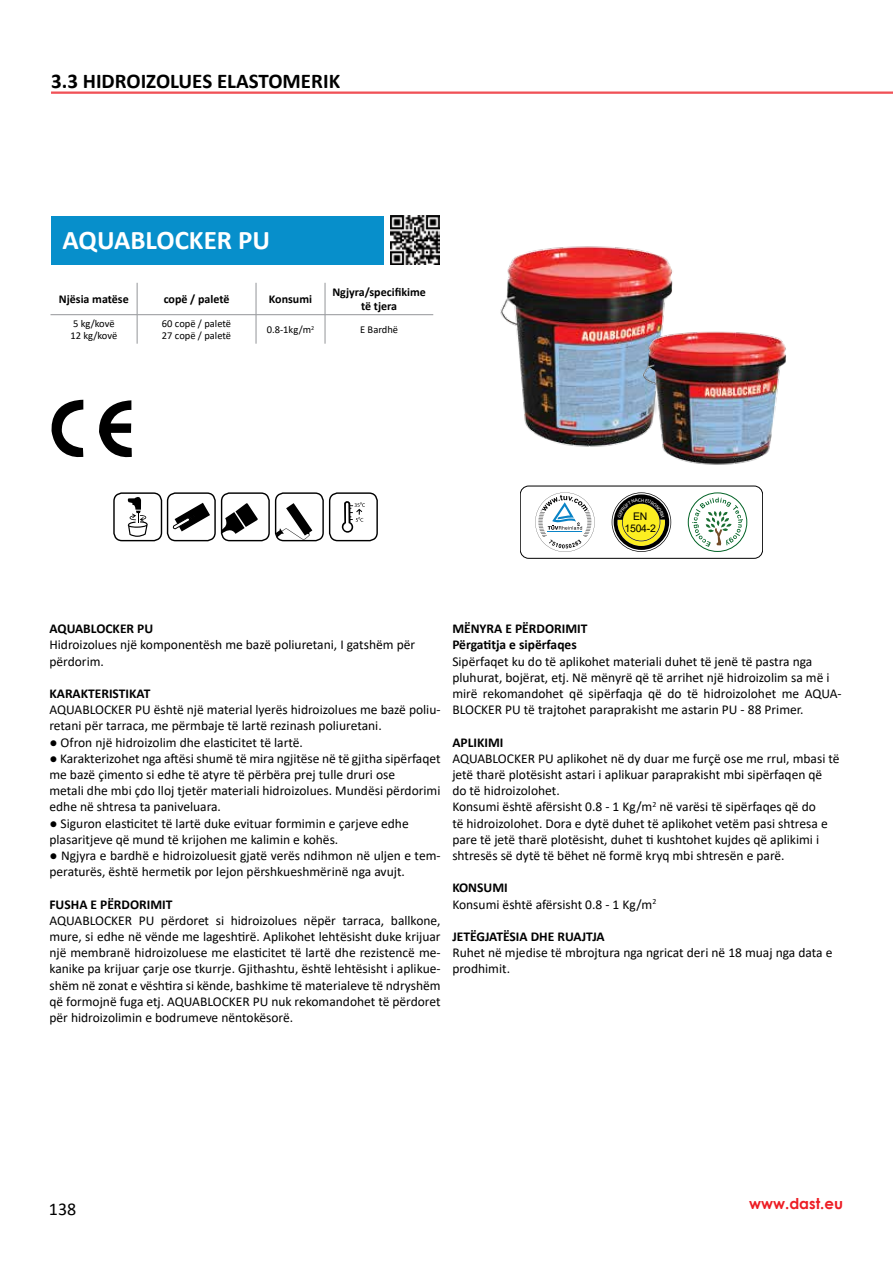
<style>
.page{position:relative;width:893px;height:1263px;background:#fff}
.page>*{position:absolute;margin:0;border:0;box-sizing:border-box;transform-origin:0 0}
.t1{font:700 27px "Calibri";color:#fff}
.t2{font:700 21px "Calibri";color:#000}
.t3{font:18px "Calibri";color:#000}
.t4{font:700 15px "Century Gothic";color:#ed1d24}
.t5{font:13.5px/16.2px "Calibri";color:#000}
.t6{font:700 13.5px/16.2px "Calibri";color:#000}
.t7{font:700 12px/14.4px "Calibri";color:#000;text-align:center}
.t8{font:10.5px/12.6px "Calibri";color:#000}
.t9{font:10.5px/12px "Arial";letter-spacing:-.02em;color:#000;text-align:center}
.s1{font-weight:700}
</style>
<div class="page">
<div style="left:51px;top:216px;width:333px;height:49px;background:#078fcb"></div>
<div style="left:275px;top:492px;width:49px;height:49px;border:1px solid #000;border-radius:8px"></div>
<div style="left:221px;top:492px;width:49px;height:49px;border:1px solid #000;border-radius:8px"></div>
<div style="left:113px;top:492px;width:49px;height:49px;border:1px solid #000;border-radius:8px"></div>
<svg style="left:127px;top:497px;width:21px;height:40px"></svg>
<div style="left:329px;top:492px;width:49px;height:49px;border:1px solid #000;border-radius:8px"></div>
<svg style="left:342px;top:501px;width:23px;height:32px"></svg>
<svg style="left:276px;top:503px;width:36px;height:36px"></svg>
<svg style="left:221px;top:503px;width:37px;height:31px"></svg>
<div style="left:167px;top:492px;width:49px;height:49px;border:1px solid #000;border-radius:8px"></div>
<svg style="left:172px;top:503px;width:38px;height:28px"></svg>
<img style="left:500px;top:246px;width:173px;height:201px">
<img style="left:629px;top:304px;width:157px;height:161px">
<svg style="left:51px;top:400px;width:32px;height:58px"></svg>
<svg style="left:99px;top:400px;width:33px;height:58px"></svg>
<hr style="left:137px;top:283px;width:1px;height:31px;background:#939598">
<hr style="left:256px;top:283px;width:1px;height:31px;background:#939598">
<hr style="left:325px;top:283px;width:1px;height:31px;background:#939598">
<hr style="left:137px;top:314px;width:119px;height:1px;background:#939598">
<hr style="left:325px;top:314px;width:108px;height:1px;background:#939598">
<svg style="left:137px;top:315px;width:1px;height:29px"></svg>
<svg style="left:325px;top:315px;width:1px;height:29px"></svg>
<svg style="left:256px;top:315px;width:1px;height:29px"></svg>
<hr style="left:50px;top:314px;width:87px;height:1px;background:#939598">
<hr style="left:256px;top:314px;width:69px;height:1px;background:#939598">
<img style="left:391px;top:216px;width:49px;height:48px">
<div style="left:520px;top:486px;width:243px;height:72px;border:1px solid #000;border-radius:8px"></div>
<svg style="left:535px;top:492px;width:60px;height:60px"></svg>
<svg style="left:688px;top:492px;width:59px;height:60px"></svg>
<hr style="left:51px;top:92px;width:842px;height:1px;background:#ed1d24">
<hr style="left:51px;top:93px;width:842px;height:1px;background:#ed1d24">
<svg style="left:612px;top:492px;width:59px;height:60px"></svg>
<h2 class="t2" style="left:51px;top:68px;width:290px">3.3 HIDROIZOLUES ELASTOMERIK</h2>
<h1 class="t1" style="left:63px;top:224px;width:209px">AQUABLOCKER PU</h1>
<p class="t7" style="left:59px;top:291px;width:71px">Njësia matëse</p>
<p class="t7" style="left:164px;top:291px;width:67px">copë / paletë</p>
<p class="t7" style="left:269px;top:291px;width:45px">Konsumi</p>
<p class="t7" style="left:332px;top:284px;width:95px">Ngjyra/specifikime të tjera</p>
<p class="t8" style="left:70px;top:317px;width:48px">5 kg/kovë<br>12 kg/kovë</p>
<p class="t8" style="left:162px;top:317px;width:71px">60 copë / paletë<br>27 copë / paletë</p>
<p class="t8" style="left:267px;top:323px;width:49px">0.8-1kg/m<sup>2</sup></p>
<p class="t8" style="left:360px;top:323px;width:40px">E Bardhë</p>
<p class="t9" style="left:624px;top:511px;width:33px">EN<br>1504-2</p>
<p class="t6" style="left:49px;top:620px;width:105px">AQUABLOCKER PU</p>
<p class="t5" style="left:49px;top:636px;width:367px">Hidroizolues një komponentësh me bazë poliuretani, I gatshëm për përdorim.</p>
<p class="t6" style="left:49px;top:685px;width:102px">KARAKTERISTIKAT</p>
<p class="t5" style="left:49px;top:701px;width:393px">AQUABLOCKER PU është një material lyerës hidroizolues me bazë poliu&shy;retani për tarraca, me përmbaje të lartë rezinash poliuretani.</p>
<p class="t5" style="left:49px;top:734px;width:255px">● Ofron një hidroizolim dhe elasticitet të lartë.</p>
<p class="t5" style="left:49px;top:750px;width:393px">● Karakterizohet nga aftësi shumë të mira ngjitëse në të gjitha sipërfaqet me bazë çimento si edhe të atyre të përbëra prej tulle druri ose<br>metali dhe mbi çdo lloj tjetër materiali hidroizolues. Mundësi përdorimi edhe në shtresa ta paniveluara.</p>
<p class="t5" style="left:49px;top:815px;width:361px">● Siguron elasticitet të lartë duke evituar formimin e çarjeve edhe plasaritjeve që mund të krijohen me kalimin e kohës.</p>
<p class="t5" style="left:49px;top:847px;width:393px">● Ngjyra e bardhë e hidroizoluesit gjatë verës ndihmon në uljen e tem&shy;peraturës, është hermetik por lejon përshkueshmërinë nga avujt.</p>
<p class="t6" style="left:49px;top:895px;width:125px">FUSHA E PËRDORIMIT</p>
<p class="t5" style="left:49px;top:912px;width:393px;text-align:justify">AQUABLOCKER PU përdoret si hidroizolues nëpër tarraca, ballkone, mure, si edhe në vënde me lageshtirë. Aplikohet lehtësisht duke krijuar një membranë hidroizoluese me elasticitet të lartë dhe rezistencë me&shy;kanike pa krijuar çarje ose tkurrje. Gjithashtu, është lehtësisht i aplikue&shy;shëm në zonat e vështira si kënde, bashkime të materialeve të ndryshëm që formojnë fuga etj. AQUABLOCKER PU nuk rekomandohet të përdoret për hidroizolimin e bodrumeve nëntokësorë.</p>
<p class="t6" style="left:452px;top:620px;width:137px">MËNYRA E PËRDORIMIT<br>Përgatitja e sipërfaqes</p>
<p class="t5" style="left:452px;top:653px;width:391px">Sipërfaqet ku do të aplikohet materiali duhet të jenë të pastra nga pluhurat, bojërat, etj. Në mënyrë që të arrihet një hidroizolim sa më i mirë rekomandohet që sipërfaqja që do të hidroizolohet me AQUA-BLOCKER PU të trajtohet paraprakisht me astarin PU - 88 Primer.</p>
<p class="t6" style="left:452px;top:733px;width:53px">APLIKIMI</p>
<p class="t5" style="left:452px;top:750px;width:389px">AQUABLOCKER PU aplikohet në dy duar me furçë ose me rrul, mbasi të jetë tharë plotësisht astari i aplikuar paraprakisht mbi sipërfaqen që do të hidroizolohet.<br>Konsumi është afërsisht 0.8 - 1 Kg/m<sup>2</sup> në varësi të sipërfaqes që do<br>të hidroizolohet. Dora e dytë duhet të aplikohet vetëm pasi shtresa e pare të jetë tharë plotësisht, duhet ti kushtohet kujdes që aplikimi i shtresës së dytë të bëhet në formë kryq mbi shtresën e parë.</p>
<p class="t5" style="left:452px;top:879px;width:206px"><span class="s1">KONSUMI<br></span>Konsumi është afërsisht 0.8 - 1 Kg/m<sup>2</sup></p>
<p class="t6" style="left:452px;top:928px;width:154px">JETËGJATËSIA DHE RUAJTJA</p>
<p class="t5" style="left:452px;top:944px;width:382px">Ruhet në mjedise të mbrojtura nga ngricat deri në 18 muaj nga data e prodhimit.</p>
<h3 class="t3" style="left:49px;top:1196px;width:29px">138</h3>
<p class="t4" style="left:749px;top:1192px;width:95px">www.dast.eu</p>
</div>
